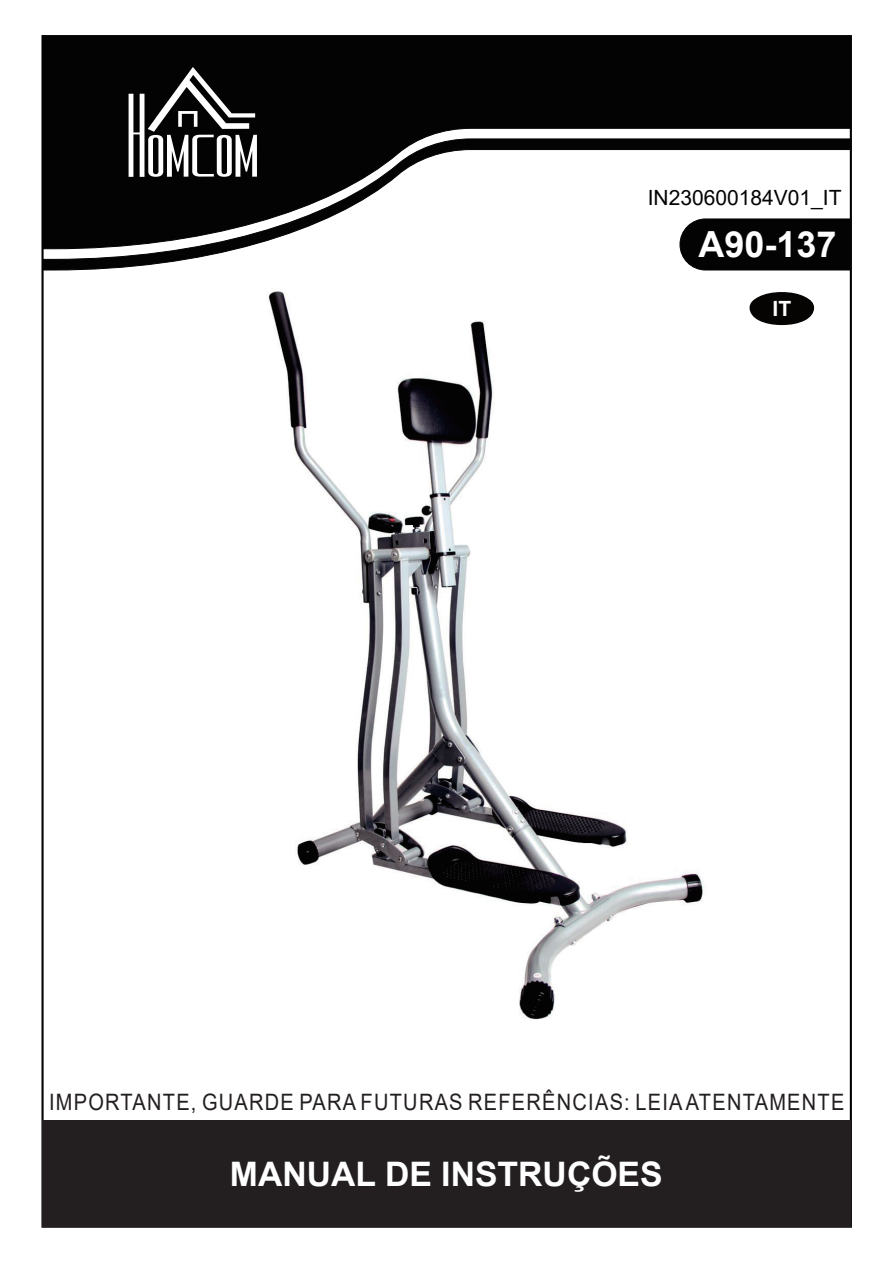
<style>
.page{position:relative;width:893px;height:1263px;background:#fff}
.page>*{position:absolute;margin:0;border:0;box-sizing:border-box;transform-origin:0 0}
.t1{font:700 36px "Arial";color:#fff}
.t2{font:700 33.75px "Arial";color:#fff}
.t3{font:22.65px "Arial";letter-spacing:.065em;color:#231f20;scale:.88 1}
.t4{font:21px "Arial";color:#030303}
.t5{font:700 21px "Arial";color:#fff}
</style>
<div class="page">
<img style="left:268px;top:291px;width:436px;height:729px">
<div style="left:42px;top:35px;width:809px;height:103px;background:#030303"></div>
<svg style="left:42px;top:138px;width:809px;height:133px"></svg>
<svg style="left:129px;top:67px;width:128px;height:110px"></svg>
<div style="left:43px;top:1120px;width:807px;height:107px;background:#231f20"></div>
<svg style="left:749px;top:292px;width:65px;height:34px"></svg>
<p class="t4" style="left:647px;top:183px;width:195px">IN230600184V01_IT</p>
<h1 class="t1" style="left:698px;top:219px;width:140px">A90-137</h1>
<p class="t5" style="left:772px;top:294px;width:20px">IT</p>
<p class="t3" style="left:49px;top:1087px;width:905px">IMPORTANTE, GUARDE PARA FUTURAS REFERÊNCIAS: LEIA ATENTAMENTE</p>
<h2 class="t2" style="left:230px;top:1150px;width:434px">MANUAL DE INSTRUÇÕES</h2>
</div>
